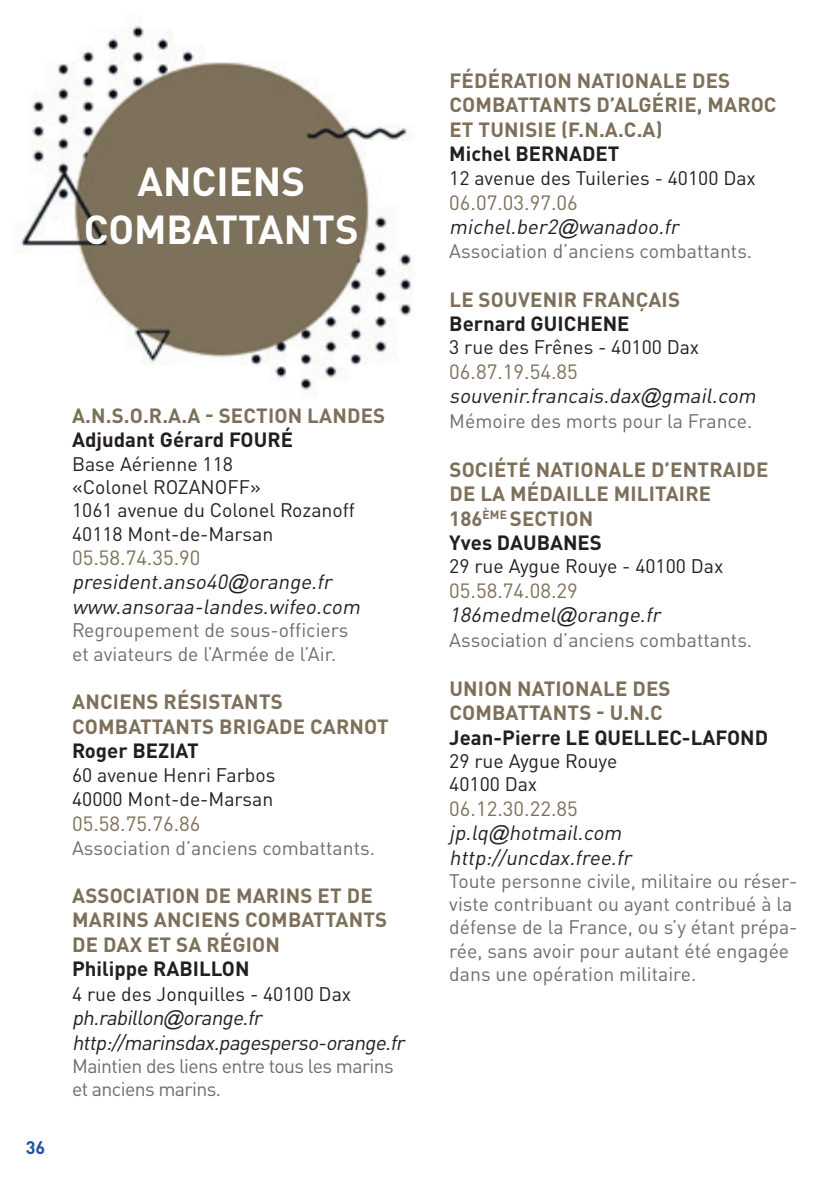
<style>
.page{position:relative;width:840px;height:1191px;background:#fff}
.page>*{position:absolute;margin:0;border:0;box-sizing:border-box;transform-origin:0 0}
.t1{font:700 40px/48px "DINOT";color:#fff;text-align:center}
.t2{font:700 20.4px/24.4px "DINOT";letter-spacing:.01em;color:#7d705a}
.t3{font:italic 20.4px/24.4px "DINOT";color:#231f20}
.t4{font:700 20.4px "DINOT";color:#231f20}
.t5{font:20.4px "DINOT";color:#7d705a}
.t6{font:19.4px/23.2px "DINOT";color:#6c6d70}
.t7{font:19.4px/23.2px "DINOT";color:#231f20}
.t8{font:19.4px/23.2px "DINOT";letter-spacing:-.03em;color:#6c6d70}
.t9{font:700 18px "DINOT";color:#1f51a3}
.s1{font-style:normal;color:#7d705a}
.s2{font-family:"Arial"}
.s3{color:#231f20}
</style>
<div class="page">
<img style="left:20px;top:25px;width:391px;height:365px">
<h1 class="t1" style="left:84px;top:157px;width:276px">ANCIENS<br>COMBATTANTS</h1>
<p class="t9" style="left:26px;top:1135px;width:21px">36</p>
<p class="t2" style="left:72px;top:403px;width:314px">A.N.S.O.R.A.A - SECTION LANDES</p>
<p class="t4" style="left:72px;top:426px;width:222px">Adjudant Gérard FOURÉ</p>
<p class="t7" style="left:72px;top:452px;width:284px">Base Aérienne 118<br>«Colonel ROZANOFF»<br>1061 avenue du Colonel Rozanoff<br>40118 Mont-de-Marsan</p>
<p class="t3" style="left:72px;top:545px;width:294px"><span class="s1">05.58.74.35.90 </span>president.anso40<span class="s2">@</span>orange.fr www.ansoraa-landes.wifeo.com</p>
<p class="t6" style="left:72px;top:618px;width:278px">Regroupement de sous-officiers et aviateurs de l’Armée de l’Air.</p>
<p class="t2" style="left:72px;top:689px;width:318px">ANCIENS RÉSISTANTS<br>COMBATTANTS BRIGADE CARNOT</p>
<p class="t4" style="left:72px;top:737px;width:128px">Roger BEZIAT</p>
<p class="t7" style="left:72px;top:762px;width:205px;line-height:24.4px">60 avenue Henri Farbos<br>40000 Mont-de-Marsan</p>
<p class="t5" style="left:72px;top:810px;width:130px">05.58.75.76.86</p>
<p class="t6" style="left:72px;top:836px;width:304px">Association d’anciens combattants.</p>
<p class="t2" style="left:72px;top:882px;width:316px">ASSOCIATION DE MARINS ET DE<br>MARINS ANCIENS COMBATTANTS<br>DE DAX ET SA RÉGION</p>
<p class="t4" style="left:72px;top:955px;width:179px">Philippe RABILLON</p>
<p class="t7" style="left:72px;top:981px;width:280px">4 rue des Jonquilles - 40100 Dax</p>
<p class="t3" style="left:72px;top:1005px;width:338px">ph.rabillon<span class="s2">@</span>orange.fr http://marinsdax.pagesperso-orange.fr</p>
<p class="t8" style="left:72px;top:1054px;width:323px">Maintien des liens entre tous les marins et anciens marins.</p>
<p class="t2" style="left:449px;top:67px;width:328px">FÉDÉRATION NATIONALE DES<br>COMBATTANTS D’ALGÉRIE, MAROC<br>ET TUNISIE (F.N.A.C.A)</p>
<p class="t4" style="left:449px;top:140px;width:172px">Michel BERNADET</p>
<p class="t7" style="left:449px;top:166px;width:308px">12 avenue des Tuileries - 40100 Dax</p>
<p class="t3" style="left:449px;top:190px;width:235px"><span class="s1">06.07.03.97.06 </span>michel.ber2<span class="s2">@</span>wanadoo.fr</p>
<p class="t6" style="left:449px;top:239px;width:304px">Association d’anciens combattants.</p>
<p class="t2" style="left:449px;top:286px;width:232px">LE SOUVENIR FRANÇAIS</p>
<p class="t4" style="left:449px;top:310px;width:182px">Bernard GUICHENE</p>
<p class="t7" style="left:449px;top:335px;width:251px">3 rue des Frênes - 40100 Dax</p>
<p class="t3" style="left:449px;top:359px;width:312px"><span class="s1">06.87.19.54.85 </span>souvenir.francais.dax<span class="s2">@</span>gmail.com</p>
<p class="t6" style="left:449px;top:409px;width:304px">Mémoire des morts pour la France.</p>
<p class="t2" style="left:449px;top:456px;width:320px">SOCIÉTÉ NATIONALE D’ENTRAIDE<br>DE LA MÉDAILLE MILITAIRE<br>186<sup>ÈME</sup> SECTION<br><span class="s3">Yves DAUBANES</span></p>
<p class="t7" style="left:449px;top:554px;width:275px">29 rue Aygue Rouye - 40100 Dax</p>
<p class="t3" style="left:449px;top:578px;width:217px"><span class="s1">05.58.74.08.29<br></span>186medmel<span class="s2">@</span>orange.fr</p>
<p class="t6" style="left:449px;top:628px;width:304px">Association d’anciens combattants.</p>
<p class="t2" style="left:449px;top:675px;width:223px">UNION NATIONALE DES<br>COMBATTANTS - U.N.C</p>
<p class="t4" style="left:449px;top:724px;width:320px">Jean-Pierre LE QUELLEC-LAFOND</p>
<p class="t7" style="left:449px;top:749px;width:169px">29 rue Aygue Rouye<br>40100 Dax</p>
<p class="t3" style="left:449px;top:795px;width:188px"><span class="s1">06.12.30.22.85 </span>jp.lq<span class="s2">@</span>hotmail.com http://uncdax.free.fr</p>
<p class="t6" style="left:449px;top:869px;width:349px">Toute personne civile, militaire ou réser&shy;viste contribuant ou ayant contribué à la défense de la France, ou s’y étant prépa&shy;rée, sans avoir pour autant été engagée dans une opération militaire.</p>
</div>
